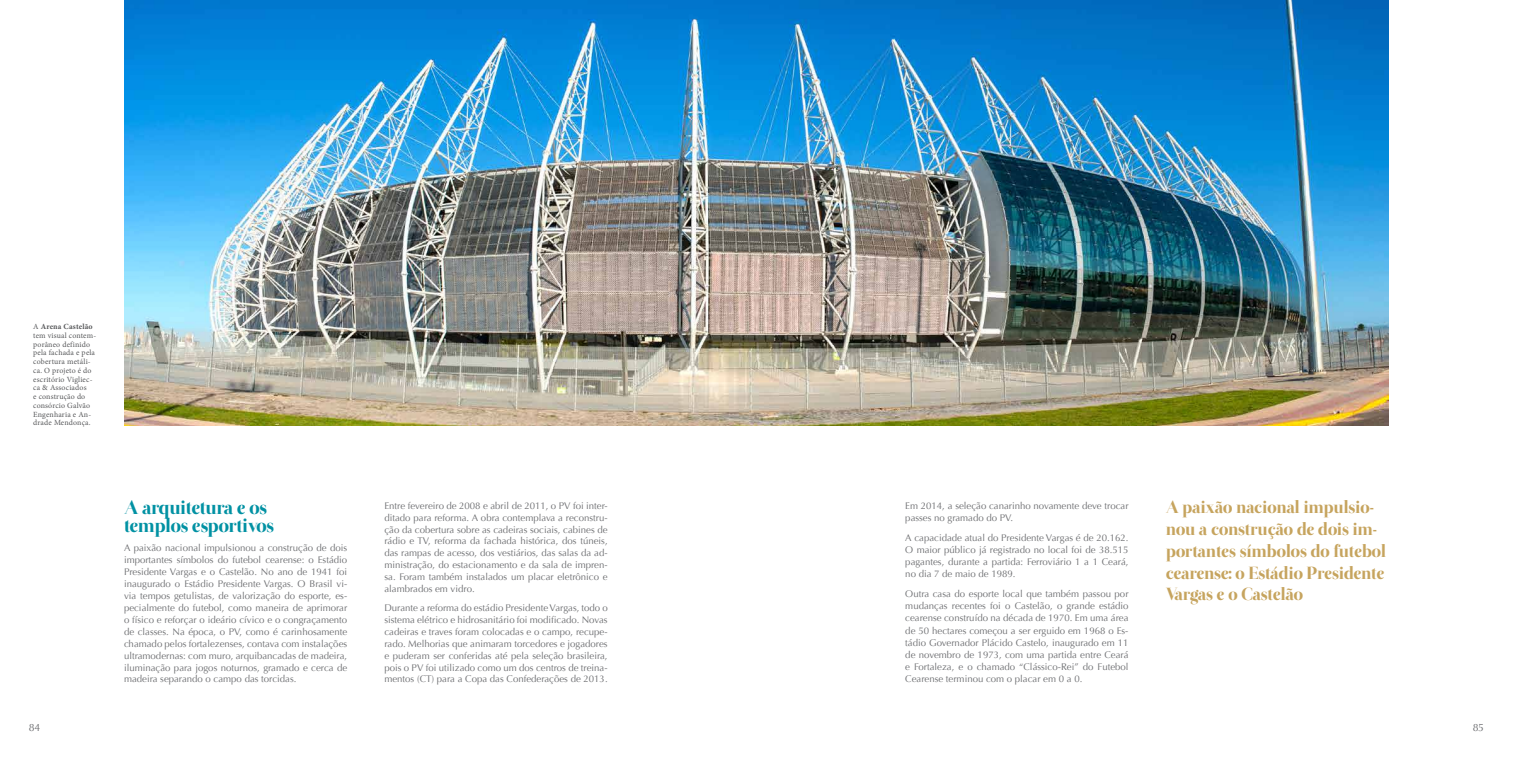
<style>
.page{position:relative;width:1513px;height:757px;background:#fff}
.page>*{position:absolute;margin:0;border:0;box-sizing:border-box;transform-origin:0 0}
.t1{font:19.25px/17.6px "Otama ep";letter-spacing:-.03em;color:#0191a3}
.t2{font:17.5px/21.9px "Otama ep";letter-spacing:-.025em;color:#c6a45e}
.t3{font:10.5px "Optima";color:#6d6e71}
.t4{font:9.62px/11.9px "Optima";color:#6d6e71;text-align:justify}
.t5{font:7.88px/8.8px "Minion Pro";letter-spacing:.02em;color:#58595b}
.s1{font-weight:700}
</style>
<div class="page">
<img style="left:124px;top:0;width:1265px;height:425px">
<p class="t5" style="left:33px;top:322px;width:64px">A <span class="s1">Arena Castelão </span>tem visual contem&shy;porâneo definido pela fachada e pela cobertura metáli&shy;ca. O projeto é do escritório Vigliec&shy;ca &amp; Associados<br>e construção do consórcio Galvão<br>Engenharia e An&shy;drade Mendonça.</p>
<h1 class="t1" style="left:124px;top:499px;width:152px">A arquitetura e os templos esportivos</h1>
<p class="t4" style="left:124px;top:542px;width:225px">A paixão nacional impulsionou a construção de dois importantes símbolos do futebol cearense: o Estádio Presidente Vargas e o Castelão. No ano de 1941 foi inaugurado o Estádio Presidente Vargas. O Brasil vi&shy;via tempos getulistas, de valorização do esporte, es&shy;pecialmente do futebol, como maneira de aprimorar o físico e reforçar o ideário cívico e o congraçamento de classes. Na época, o PV, como é carinhosamente chamado pelos fortalezenses, contava com instalações ultramodernas: com muro, arquibancadas de madeira, iluminação para jogos noturnos, gramado e cerca de madeira separando o campo das torcidas.</p>
<p class="t4" style="left:384px;top:499px;width:225px">Entre fevereiro de 2008 e abril de 2011, o PV foi inter&shy;ditado para reforma. A obra contemplava a reconstru&shy;ção da cobertura sobre as cadeiras sociais, cabines de rádio e TV, reforma da fachada histórica, dos túneis, das rampas de acesso, dos vestiários, das salas da ad&shy;ministração, do estacionamento e da sala de impren&shy;sa. Foram também instalados um placar eletrônico e alambrados em vidro.</p>
<p class="t4" style="left:384px;top:602px;width:225px">Durante a reforma do estádio Presidente Vargas, todo o sistema elétrico e hidrosanitário foi modificado. Novas cadeiras e traves foram colocadas e o campo, recupe&shy;rado. Melhorias que animaram torcedores e jogadores e puderam ser conferidas até pela seleção brasileira, pois o PV foi utilizado como um dos centros de treina&shy;mentos (CT) para a Copa das Confederações de 2013.</p>
<p class="t4" style="left:905px;top:499px;width:225px;line-height:12.2px">Em 2014, a seleção canarinho novamente deve trocar passes no gramado do PV.</p>
<p class="t4" style="left:905px;top:531px;width:225px;line-height:12.2px">A capacidade atual do Presidente Vargas é de 20.162.<br>O maior público já registrado no local foi de 38.515 pagantes, durante a partida: Ferroviário 1 a 1 Ceará, no dia 7 de maio de 1989.</p>
<p class="t4" style="left:905px;top:587px;width:225px;line-height:12.2px">Outra casa do esporte local que também passou por mudanças recentes foi o Castelão, o grande estádio cearense construído na década de 1970. Em uma área de 50 hectares começou a ser erguido em 1968 o Es&shy;tádio Governador Plácido Castelo, inaugurado em 11 de novembro de 1973, com uma partida entre Ceará e Fortaleza, e o chamado “Clássico-Rei” do Futebol Cearense terminou com o placar em 0 a 0.</p>
<h2 class="t2" style="left:1166px;top:496px;width:222px">A paixão nacional impulsio&shy;nou a construção de dois im&shy;portantes símbolos do futebol cearense: o Estádio Presidente<br>Vargas e o Castelão</h2>
<p class="t3" style="left:29px;top:721px;width:13px">84</p>
<p class="t3" style="left:1473px;top:721px;width:13px">85</p>
</div>
